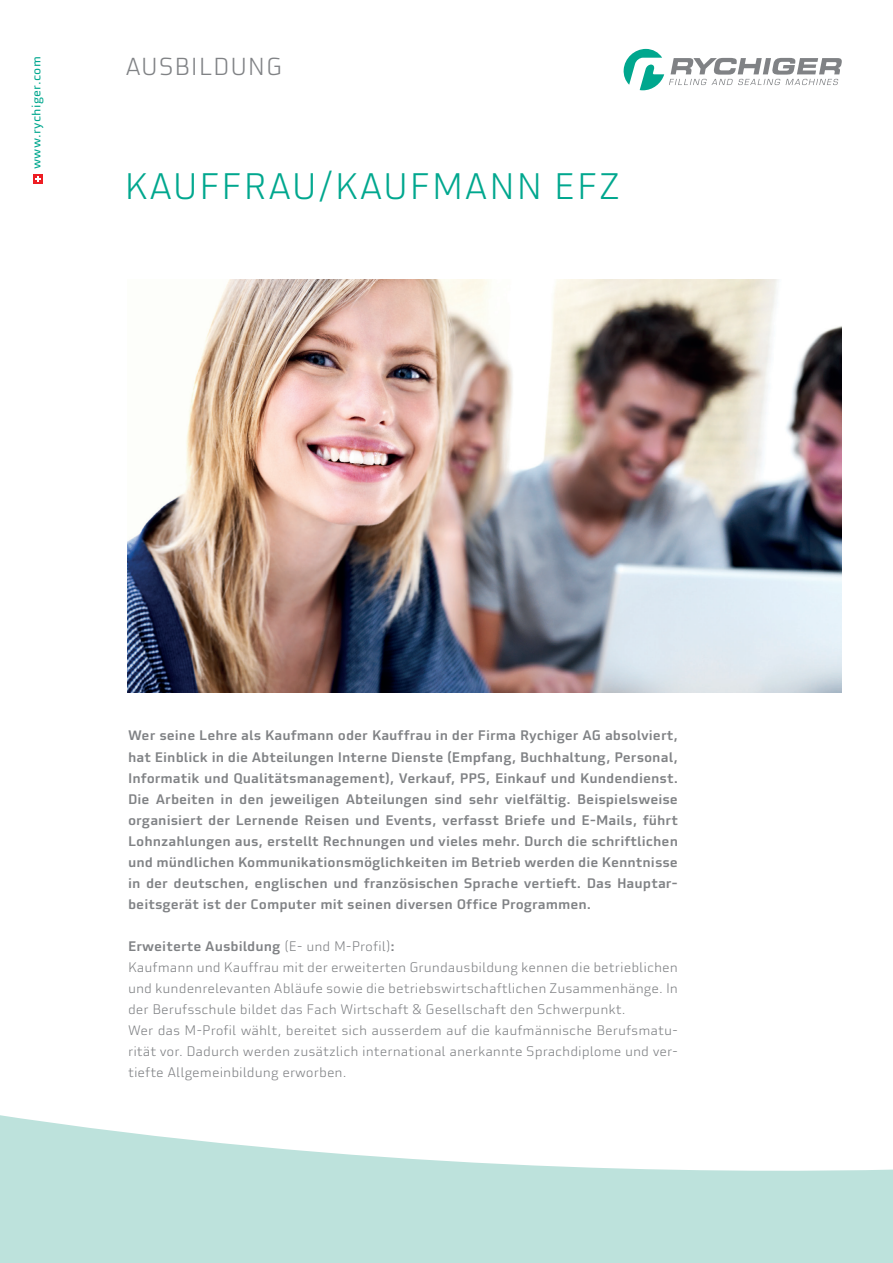
<style>
.page{position:relative;width:893px;height:1263px;background:#fff}
.page>*{position:absolute;margin:0;border:0;box-sizing:border-box;transform-origin:0 0}
.t1{font:300 36px "Utility OT";letter-spacing:.035em;color:#00a78e}
.t2{font:300 24px "Utility OT";letter-spacing:.035em;color:#808285}
.t3{font:500 13.5px/21px "Utility OT";color:#808285;text-align:justify}
.t4{font:300 13.5px/21px "Utility OT";color:#808285}
.t5{font:12px "Utility OT";letter-spacing:.025em;color:#00a78e}
.s1{font-weight:500}
</style>
<div class="page">
<div style="left:33px;top:174px;width:9px;height:10px;background:#ee1d23"></div>
<svg style="left:35px;top:176px;width:6px;height:6px"></svg>
<img style="left:128px;top:280px;width:714px;height:412px">
<svg style="left:623px;top:49px;width:219px;height:41px"></svg>
<svg style="left:0;top:1115px;width:893px;height:148px;fill:#bde2dc"></svg>
<p class="t5" style="left:29px;top:169px;width:114px;rotate:-90deg">www.rychiger.com</p>
<h2 class="t2" style="left:125px;top:52px;width:158px">AUSBILDUNG</h2>
<h1 class="t1" style="left:125px;top:165px;width:497px">KAUFFRAU/KAUFMANN EFZ</h1>
<p class="t3" style="left:128px;top:725px;width:551px">Wer seine Lehre als Kaufmann oder Kauffrau in der Firma Rychiger AG absolviert, hat Einblick in die Abteilungen Interne Dienste (Empfang, Buchhaltung, Personal, Informatik und Qualitätsmanagement), Verkauf, PPS, Einkauf und Kundendienst.<br>Die Arbeiten in den jeweiligen Abteilungen sind sehr vielfältig. Beispielsweise organisiert der Lernende Reisen und Events, verfasst Briefe und E-Mails, führt Lohnzahlungen aus, erstellt Rechnungen und vieles mehr. Durch die schriftlichen und mündlichen Kommunikationsmöglichkeiten im Betrieb werden die Kenntnisse in der deutschen, englischen und französischen Sprache vertieft. Das Hauptar&shy;beitsgerät ist der Computer mit seinen diversen Office Programmen.</p>
<p class="t4" style="left:128px;top:935px;width:551px"><span class="s1">Erweiterte Ausbildung</span> (E- und M-Profil)<span class="s1">:<br></span>Kaufmann und Kauffrau mit der erweiterten Grundausbildung kennen die betrieblichen und kundenrelevanten Abläufe sowie die betriebswirtschaftlichen Zusammenhänge. In der Berufsschule bildet das Fach Wirtschaft &amp; Gesellschaft den Schwerpunkt.<br>Wer das M-Profil wählt, bereitet sich ausserdem auf die kaufmännische Berufsmatu&shy;rität vor. Dadurch werden zusätzlich international anerkannte Sprachdiplome und ver&shy;tiefte Allgemeinbildung erworben.</p>
</div>
